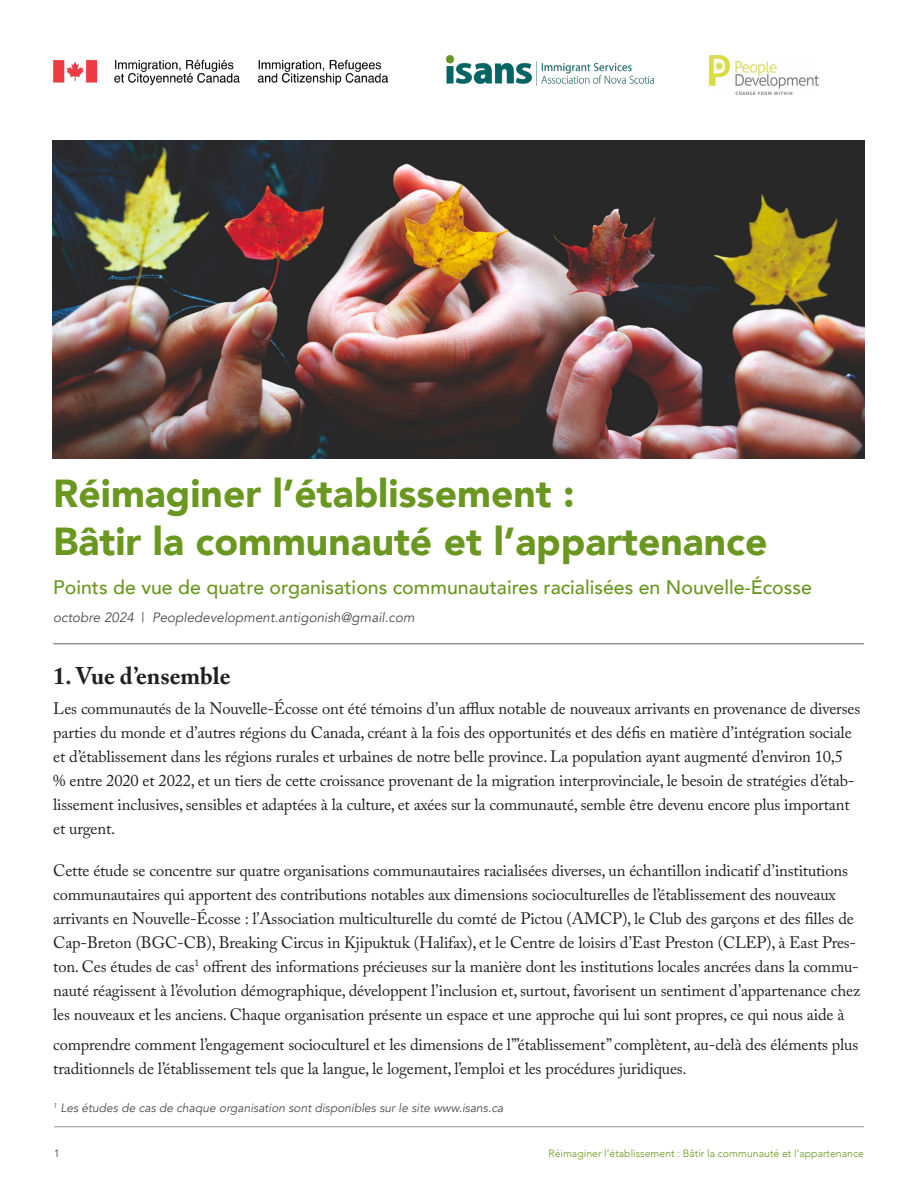
<style>
.page{position:relative;width:918px;height:1188px;background:#fff}
.page>*{position:absolute;margin:0;border:0;box-sizing:border-box;transform-origin:0 0}
.t1{font:900 39px/48px "Avenir";color:#69971f}
.t2{font:700 24px "Adobe Caslon Pro";color:#231f20}
.t3{font:500 19.5px "Avenir";color:#69971f}
.t4{font:16.5px/24px "Adobe Caslon Pro";letter-spacing:-.01em;color:#231f20}
.t5{font:italic 13.5px "Avenir";color:#4b4c4d}
.t6{font:italic 12px "Avenir";color:#4b4c4d}
.t7{font:300 10.5px "Avenir";color:#69971f}
.t8{font:300 10.5px "Avenir";color:#231f20}
.s1{font-style:normal}
</style>
<div class="page">
<hr style="left:53px;top:643px;width:811px;height:1px;background:#939598">
<hr style="left:54px;top:1126px;width:810px;height:1px;background:#939598">
<img style="left:446px;top:55px;width:208px;height:31px">
<img style="left:708px;top:54px;width:111px;height:41px">
<img style="left:53px;top:59px;width:334px;height:26px">
<img style="left:53px;top:141px;width:811px;height:318px">
<p class="t1" style="left:53px;top:468px;width:716px">Réimaginer l’établissement :<br>Bâtir la communauté et l’appartenance</p>
<p class="t3" style="left:53px;top:570px;width:760px">Points de vue de quatre organisations communautaires racialisées en Nouvelle-Écosse</p>
<p class="t5" style="left:53px;top:609px;width:363px">octobre 2024 <span class="s1">|</span> Peopledevelopment.antigonish@gmail.com</p>
<p class="t2" style="left:53px;top:661px;width:179px">1. Vue d’ensemble</p>
<p class="t4" style="left:53px;top:696px;width:808px">Les communautés de la Nouvelle-Écosse ont été témoins d’un afflux notable de nouveaux arrivants en provenance de diverses parties du monde et d’autres régions du Canada, créant à la fois des opportunités et des défis en matière d’intégration sociale et d’établissement dans les régions rurales et urbaines de notre belle province. La population ayant augmenté d’environ 10,5<br>% entre 2020 et 2022, et un tiers de cette croissance provenant de la migration interprovinciale, le besoin de stratégies d’étab&shy;lissement inclusives, sensibles et adaptées à la culture, et axées sur la communauté, semble être devenu encore plus important et urgent.</p>
<p class="t4" style="left:53px;top:858px;width:808px">Cette étude se concentre sur quatre organisations communautaires racialisées diverses, un échantillon indicatif d’institutions communautaires qui apportent des contributions notables aux dimensions socioculturelles de l’établissement des nouveaux arrivants en Nouvelle-Écosse : l’Association multiculturelle du comté de Pictou (AMCP), le Club des garçons et des filles de Cap-Breton (BGC-CB), Breaking Circus in Kjipuktuk (Halifax), et le Centre de loisirs d’East Preston (CLEP), à East Pres&shy;ton. Ces études de cas<sup>1</sup> offrent des informations précieuses sur la manière dont les institutions locales ancrées dans la commu&shy;nauté réagissent à l’évolution démographique, développent l’inclusion et, surtout, favorisent un sentiment d’appartenance chez les nouveaux et les anciens. Chaque organisation présente un espace et une approche qui lui sont propres, ce qui nous aide à</p>
<p class="t4" style="left:53px;top:1032px;width:807px">comprendre comment l’engagement socioculturel et les dimensions de l’”établissement” complètent, au-delà des éléments plus traditionnels de l’établissement tels que la langue, le logement, l’emploi et les procédures juridiques.</p>
<p class="t6" style="left:53px;top:1101px;width:452px"><sup>1</sup> Les études de cas de chaque organisation sont disponibles sur le site www.isans.ca</p>
<p class="t8" style="left:54px;top:1148px;width:7px">1</p>
<p class="t7" style="left:548px;top:1148px;width:317px">Réimaginer l’établissement : Bâtir la communauté et l’appartenance</p>
</div>
